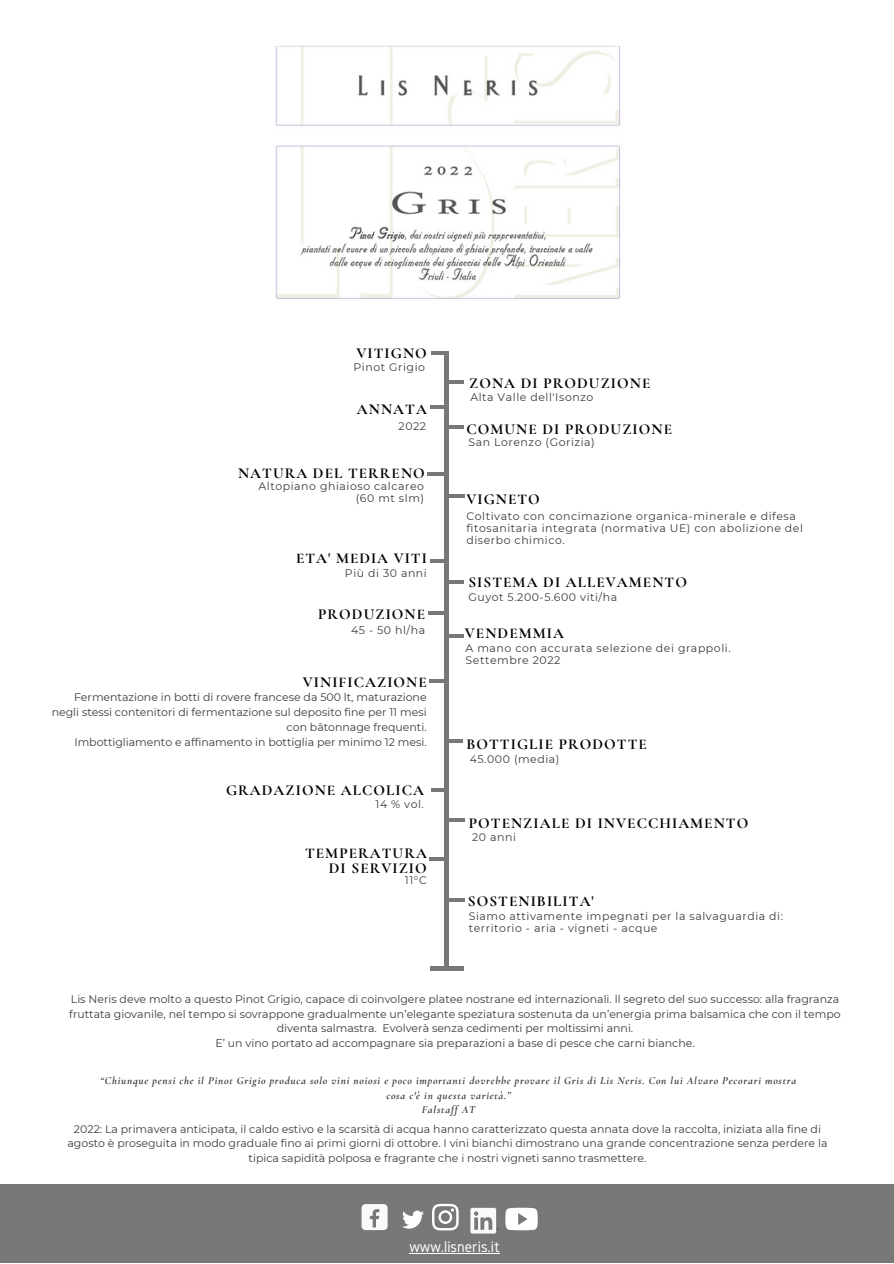
<style>
.page{position:relative;width:894px;height:1264px;background:#fff}
.page>*{position:absolute;margin:0;border:0;box-sizing:border-box;transform-origin:0 0}
.t1{font:16.2px "Gidole";color:#fff}
.t2{font:700 15.15px/15.1px "Cormorant Garamond";letter-spacing:.07em;color:#000;text-align:right}
.t3{font:700 15px "Cormorant Garamond";letter-spacing:.07em;color:#000}
.t4{font:10.95px/14.5px "Montserrat";color:#3c3b38;text-align:center}
.t5{font:10.95px/12px "Montserrat";letter-spacing:.05em;color:#3c3b38}
.t6{font:italic 700 10.95px/14.5px "Cormorant Garamond";letter-spacing:.07em;color:#3c3b38;text-align:center}
</style>
<div class="page">
<img style="left:275px;top:46px;width:346px;height:253px">
<hr style="left:279px;top:46px;width:335px;height:1px;background:#e5e4e6">
<hr style="left:444px;top:351px;width:4px;height:616px;background:#787878">
<hr style="left:430px;top:351px;width:17px;height:4px;background:#787878">
<hr style="left:427px;top:472px;width:16px;height:3px;background:#787878">
<hr style="left:446px;top:818px;width:18px;height:3px;background:#787878">
<hr style="left:447px;top:380px;width:17px;height:3px;background:#787878">
<hr style="left:447px;top:580px;width:16px;height:3px;background:#787878">
<hr style="left:431px;top:788px;width:17px;height:3px;background:#787878">
<hr style="left:429px;top:679px;width:18px;height:3px;background:#787878">
<hr style="left:447px;top:634px;width:16px;height:3px;background:#787878">
<hr style="left:446px;top:739px;width:17px;height:4px;background:#787878">
<hr style="left:427px;top:611px;width:17px;height:3px;background:#787878">
<hr style="left:429px;top:857px;width:17px;height:3px;background:#787878">
<hr style="left:430px;top:559px;width:17px;height:4px;background:#787878">
<hr style="left:430px;top:405px;width:17px;height:4px;background:#787878">
<hr style="left:447px;top:495px;width:17px;height:3px;background:#787878">
<hr style="left:446px;top:425px;width:17px;height:3px;background:#787878">
<hr style="left:446px;top:898px;width:18px;height:3px;background:#787878">
<hr style="left:430px;top:966px;width:34px;height:4px;background:#787878">
<div style="left:0;top:1184px;width:893px;height:78px;background:#787878"></div>
<div style="left:470px;top:1207px;width:26px;height:26px;background:#fbfafa;border-radius:2px"></div>
<svg style="left:474px;top:1211px;width:24px;height:18px"></svg>
<svg style="left:505px;top:1207px;width:32px;height:23px"></svg>
<div style="left:361px;top:1204px;width:26px;height:25px;background:#fbfafa;border-radius:4px"></div>
<svg style="left:370px;top:1209px;width:9px;height:18px"></svg>
<svg style="left:432px;top:1203px;width:26px;height:26px"></svg>
<svg style="left:402px;top:1210px;width:22px;height:19px"></svg>
<hr style="left:409px;top:1252px;width:90px;height:1px;background:#fff">
<p class="t2" style="left:356px;top:345px;width:72px">VITIGNO</p>
<h1 class="t5" style="left:353px;top:361px;width:73px">Pinot Grigio</h1>
<p class="t2" style="left:357px;top:401px;width:71px">ANNATA</p>
<p class="t4" style="left:398px;top:418px;width:29px">2022</p>
<p class="t2" style="left:238px;top:465px;width:188px">NATURA DEL TERRENO</p>
<p class="t5" style="left:258px;top:480px;width:167px;text-align:right">Altopiano ghiaioso calcareo (60 mt slm)</p>
<h1 class="t3" style="left:296px;top:548px;width:132px">ETA' MEDIA VITI</h1>
<p class="t5" style="left:345px;top:566px;width:83px">Più di 30 anni</p>
<p class="t2" style="left:318px;top:606px;width:108px">PRODUZIONE</p>
<p class="t4" style="left:351px;top:622px;width:76px">45 - 50 hl/ha</p>
<p class="t2" style="left:303px;top:674px;width:125px">VINIFICAZIONE</p>
<h1 class="t4" style="left:52px;top:689px;width:376px;line-height:15.1px;text-align:right">Fermentazione in botti di rovere francese da 500 lt, maturazione negli stessi contenitori di fermentazione sul deposito fine per 11 mesi con bâtonnage frequenti.</h1>
<p class="t4" style="left:74px;top:735px;width:354px">Imbottigliamento e affinamento in bottiglia per minimo 12 mesi.</p>
<p class="t2" style="left:226px;top:782px;width:199px">GRADAZIONE ALCOLICA</p>
<p class="t4" style="left:375px;top:797px;width:50px">14 % vol.</p>
<p class="t2" style="left:305px;top:845px;width:123px">TEMPERATURA<br>DI SERVIZIO</p>
<p class="t4" style="left:405px;top:873px;width:23px">11°C</p>
<p class="t2" style="left:469px;top:375px;width:183px">ZONA DI PRODUZIONE</p>
<h1 class="t5" style="left:470px;top:391px;width:124px">Alta Valle dell'Isonzo</h1>
<h1 class="t2" style="left:466px;top:422px;width:207px">COMUNE DI PRODUZIONE</h1>
<p class="t5" style="left:468px;top:436px;width:128px">San Lorenzo (Gorizia)</p>
<p class="t2" style="left:466px;top:492px;width:75px">VIGNETO</p>
<p class="t5" style="left:466px;top:510px;width:338px">Coltivato con concimazione organica-minerale e difesa fitosanitaria integrata (normativa UE) con abolizione del diserbo chimico.</p>
<h1 class="t2" style="left:468px;top:574px;width:220px">SISTEMA DI ALLEVAMENTO</h1>
<p class="t5" style="left:468px;top:591px;width:150px">Guyot 5.200-5.600 viti/ha</p>
<p class="t2" style="left:465px;top:625px;width:101px">VENDEMMIA</p>
<h1 class="t5" style="left:465px;top:642px;width:266px">A mano con accurata selezione dei grappoli.</h1>
<p class="t5" style="left:465px;top:654px;width:96px">Settembre 2022</p>
<h1 class="t2" style="left:466px;top:736px;width:182px">BOTTIGLIE PRODOTTE</h1>
<p class="t5" style="left:469px;top:753px;width:91px">45.000 (media)</p>
<p class="t2" style="left:468px;top:816px;width:281px">POTENZIALE DI INVECCHIAMENTO</p>
<p class="t4" style="left:472px;top:830px;width:45px">20 anni</p>
<p class="t2" style="left:467px;top:893px;width:127px">SOSTENIBILITA'</p>
<p class="t5" style="left:468px;top:910px;width:316px">Siamo attivamente impegnati per la salvaguardia di:</p>
<h1 class="t5" style="left:468px;top:922px;width:190px">territorio - aria - vigneti - acque</h1>
<h3 class="t4" style="left:69px;top:991px;width:772px">Lis Neris deve molto a questo Pinot Grigio, capace di coinvolgere platee nostrane ed internazionali. ll segreto del suo successo: alla fragranza fruttata giovanile, nel tempo si sovrappone gradualmente un’elegante speziatura sostenuta da un’energia prima balsamica che con il tempo diventa salmastra. Evolverà senza cedimenti per moltissimi anni.</h3>
<p class="t4" style="left:215px;top:1035px;width:480px">E’ un vino portato ad accompagnare sia preparazioni a base di pesce che carni bianche.</p>
<p class="t6" style="left:101px;top:1073px;width:697px">“Chiunque pensi che il Pinot Grigio produca solo vini noiosi e poco importanti dovrebbe provare il Gris di Lis Neris. Con lui Alvaro Pecorari mostra cosa c'è in questa varietà.”<br>Falstaff AT</p>
<h1 class="t4" style="left:67px;top:1121px;width:761px">2022: La primavera anticipata, il caldo estivo e la scarsità di acqua hanno caratterizzato questa annata dove la raccolta, iniziata alla fine di agosto è proseguita in modo graduale fino ai primi giorni di ottobre. I vini bianchi dimostrano una grande concentrazione senza perdere la tipica sapidità polposa e fragrante che i nostri vigneti sanno trasmettere.</h1>
<p class="t1" style="left:409px;top:1237px;width:92px">www.lisneris.it</p>
</div>
